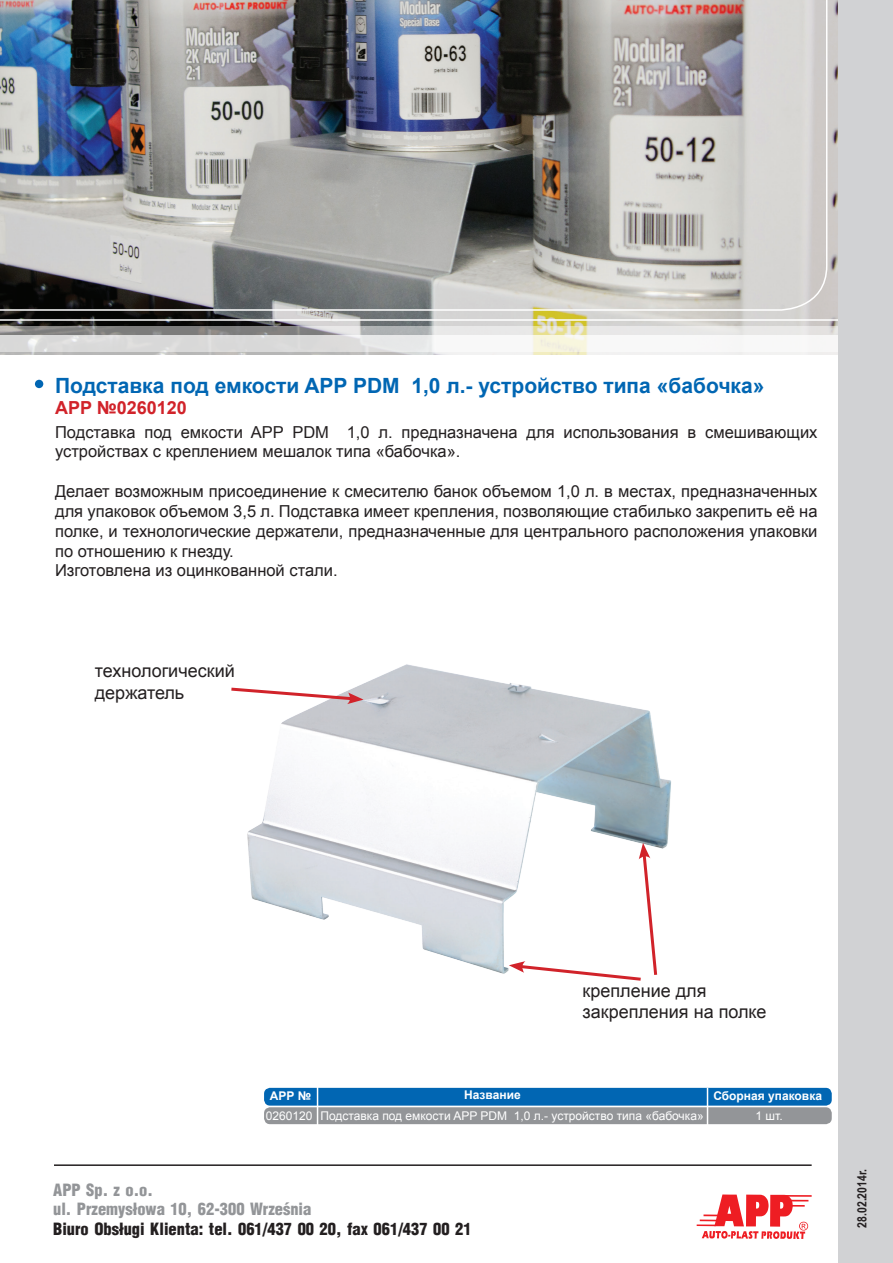
<style>
.page{position:relative;width:893px;height:1263px;background:#fff}
.page>*{position:absolute;margin:0;border:0;box-sizing:border-box;transform-origin:0 0}
.t1{font:700 21px "Arial";color:#0166b3}
.t2{font:18px/21.6px "Arial";color:#231f20}
.t3{font:700 18px "Arial";color:#d1232a}
.t4{font:16.5px/19.8px "Arial";color:#231f20}
.t5{font:900 16.5px "Switzerland Cond";color:#231f20}
.t6{font:900 16.5px/19.8px "Switzerland Cond";color:#939598}
.t7{font:700 12.75px "Arial Narrow";color:#231f20}
.t8{font:12px "Arial";color:#fff}
.t9{font:700 12px "Arial";color:#fff}
</style>
<div class="page">
<img style="left:0;top:0;width:839px;height:327px">
<div style="left:35px;top:380px;width:8px;height:8px;background:#0166b3;border-radius:50%"></div>
<svg style="left:0;top:327px;width:839px;height:8px"></svg>
<svg style="left:0;top:335px;width:839px;height:21px"></svg>
<img style="left:0;top:0;width:828px;height:311px">
<hr style="left:0;top:319px;width:849px;height:2px;background:#fff">
<hr style="left:784px;top:1195px;width:28px;height:2px;background:#ee1d23">
<svg style="left:697px;top:1194px;width:111px;height:45px"></svg>
<div style="left:839px;top:0;width:54px;height:1263px;background:#d1d2d4"></div>
<div style="left:264px;top:1088px;width:568px;height:17px;background:#0166b3;border-radius:6px"></div>
<div style="left:264px;top:1107px;width:568px;height:17px;background:#939598;border-radius:6px"></div>
<hr style="left:707px;top:1088px;width:1px;height:39px;background:#fff">
<hr style="left:317px;top:1086px;width:1px;height:41px;background:#fff">
<hr style="left:54px;top:1164px;width:758px;height:2px;background:#231f20">
<img style="left:247px;top:664px;width:424px;height:310px">
<svg style="left:231px;top:686px;width:133px;height:18px"></svg>
<svg style="left:509px;top:843px;width:150px;height:138px"></svg>
<p class="t1" style="left:55px;top:371px;width:711px">Подставка под емкости APP PDM 1,0 л.- устройство типа «бабочка»</p>
<p class="t3" style="left:55px;top:396px;width:133px">APP №0260120</p>
<p class="t4" style="left:55px;top:422px;width:764px">Подставка под емкости APP PDM 1,0 л. предназначена для использования в смешивающих устройствах с креплением мешалок типа «бабочка».</p>
<p class="t4" style="left:55px;top:482px;width:764px">Делает возможным присоединение к смесителю банок объемом 1,0 л. в местах, предназначенных для упаковок объемом 3,5 л. Подставка имеет крепления, позволяющие стабилько закрепить её на полке, и технологические держатели, предназначенные для центрального расположения упаковки по отношению к гнезду.<br>Изготовлена из оцинкованной стали.</p>
<p class="t2" style="left:95px;top:660px;width:141px">технологический держатель</p>
<p class="t2" style="left:583px;top:980px;width:186px">крепление для закрепления на полке</p>
<p class="t9" style="left:270px;top:1088px;width:43px">APP №</p>
<p class="t9" style="left:464px;top:1087px;width:58px">Название</p>
<p class="t9" style="left:713px;top:1088px;width:110px">Сборная упаковка</p>
<p class="t8" style="left:266px;top:1108px;width:439px">0260120 Подставка под емкости APP PDM 1,0 л.- устройство типа «бабочка»</p>
<p class="t8" style="left:756px;top:1108px;width:29px">1 шт.</p>
<p class="t6" style="left:53px;top:1179px;width:260px">APP Sp. z o.o.<br>ul. Przemysłowa 10, 62-300 Września</p>
<p class="t5" style="left:53px;top:1218px;width:420px">Biuro Obsługi Klienta: tel. 061/437 00 20, fax 061/437 00 21</p>
<p class="t7" style="left:852px;top:1227px;width:60px;rotate:-90deg">28.02.2014r.</p>
</div>
